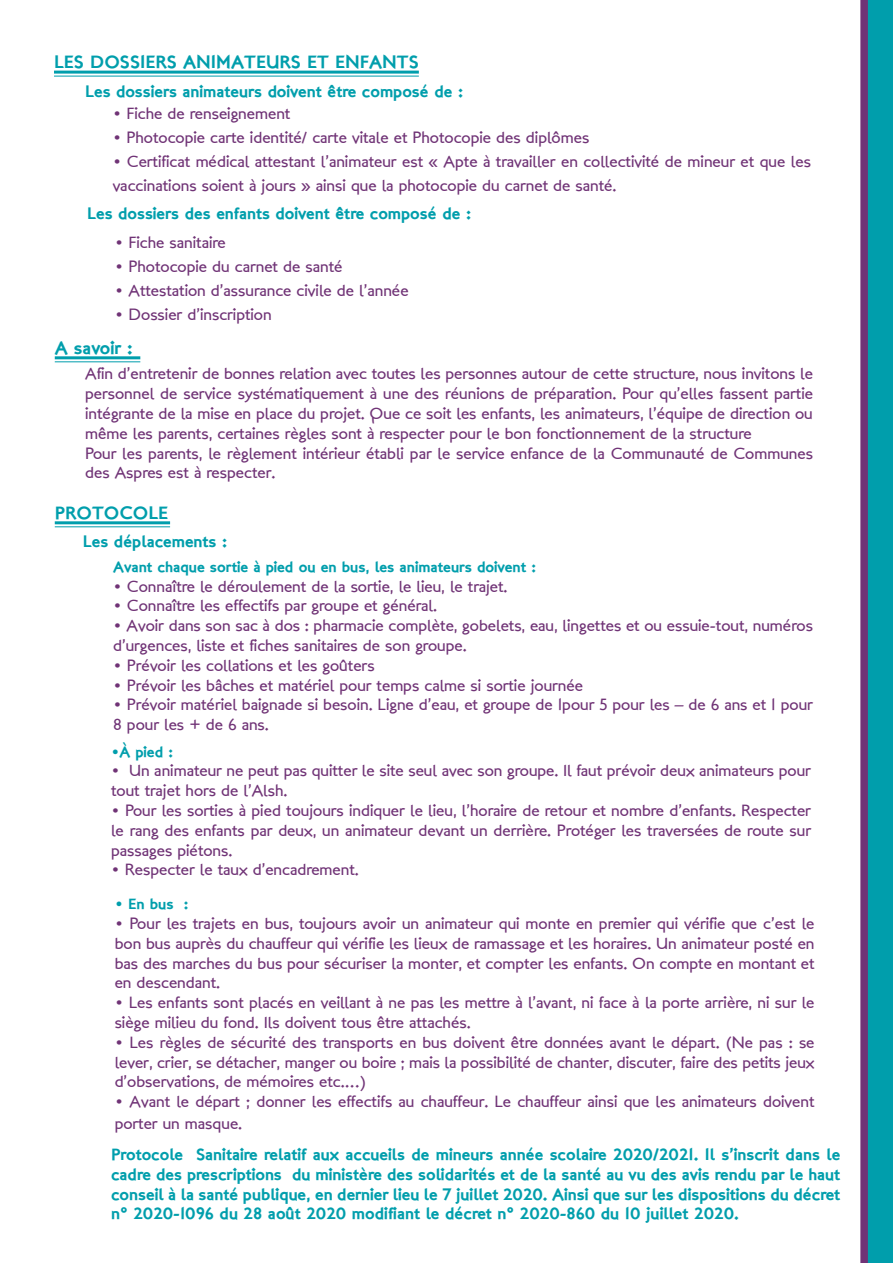
<style>
.page{position:relative;width:893px;height:1263px;background:#fff}
.page>*{position:absolute;margin:0;border:0;box-sizing:border-box;transform-origin:0 0}
.t1{font:18px "London Two";color:#009eac}
.t2{font:16.5px/19.8px "London Between";color:#703376}
.t3{font:16.5px/19.8px "London Two";color:#009eac;text-align:justify}
.t4{font:15px "London Two";color:#009eac}
</style>
<div class="page">
<svg style="left:860px;top:0;width:33px;height:1263px;background:#1c86a0"></svg>
<hr style="left:54px;top:71px;width:365px;height:3px;background:#009eac">
<hr style="left:54px;top:76px;width:365px;height:1px;background:#009eac">
<hr style="left:55px;top:521px;width:115px;height:3px;background:#009eac">
<hr style="left:55px;top:526px;width:115px;height:1px;background:#009eac">
<hr style="left:55px;top:356px;width:85px;height:3px;background:#009eac">
<hr style="left:55px;top:361px;width:85px;height:1px;background:#009eac">
<p class="t1" style="left:54px;top:50px;width:366px">LES DOSSIERS ANIMATEURS ET ENFANTS</p>
<p class="t3" style="left:85px;top:81px;width:380px">Les dossiers animateurs doivent être composé de :</p>
<p class="t2" style="left:113px;top:104px;width:179px">• Fiche de renseignement</p>
<p class="t2" style="left:113px;top:128px;width:478px">• Photocopie carte identité/ carte vitale et Photocopie des diplômes</p>
<p class="t2" style="left:113px;top:150px;width:700px;line-height:24px">• Certificat médical attestant l’animateur est « Apte à travailler en collectivité de mineur et que les vaccinations soient à jours » ainsi que la photocopie du carnet de santé.</p>
<p class="t3" style="left:87px;top:203px;width:385px">Les dossiers des enfants doivent être composé de :</p>
<p class="t2" style="left:115px;top:232px;width:113px">• Fiche sanitaire</p>
<p class="t2" style="left:115px;top:256px;width:229px">• Photocopie du carnet de santé</p>
<p class="t2" style="left:115px;top:280px;width:295px">• Attestation d’assurance civile de l’année</p>
<p class="t2" style="left:115px;top:304px;width:159px">• Dossier d’inscription</p>
<p class="t1" style="left:55px;top:336px;width:79px">A savoir :</p>
<p class="t2" style="left:85px;top:364px;width:729px">Afin d’entretenir de bonnes relation avec toutes les personnes autour de cette structure, nous invitons le personnel de service systématiquement à une des réunions de préparation. Pour qu’elles fassent partie intégrante de la mise en place du projet. Que ce soit les enfants, les animateurs, l’équipe de direction ou même les parents, certaines règles sont à respecter pour le bon fonctionnement de la structure<br>Pour les parents, le règlement intérieur établi par le service enfance de la Communauté de Communes des Aspres est à respecter.</p>
<p class="t1" style="left:55px;top:501px;width:113px">Protocole</p>
<p class="t3" style="left:83px;top:532px;width:146px">Les déplacements :</p>
<p class="t4" style="left:113px;top:557px;width:424px">Avant chaque sortie à pied ou en bus, les animateurs doivent :</p>
<p class="t2" style="left:113px;top:576px;width:396px">• Connaître le déroulement de la sortie, le lieu, le trajet.</p>
<p class="t2" style="left:113px;top:596px;width:325px">• Connaître les effectifs par groupe et général.</p>
<p class="t2" style="left:113px;top:616px;width:701px">• Avoir dans son sac à dos : pharmacie complète, gobelets, eau, lingettes et ou essuie-tout, numéros d’urgences, liste et fiches sanitaires de son groupe.</p>
<p class="t2" style="left:113px;top:655px;width:263px">• Prévoir les collations et les goûters</p>
<p class="t2" style="left:113px;top:675px;width:472px">• Prévoir les bâches et matériel pour temps calme si sortie journée</p>
<p class="t2" style="left:113px;top:695px;width:701px">• Prévoir matériel baignade si besoin. Ligne d’eau, et groupe de 1pour 5 pour les – de 6 ans et 1 pour<br>8 pour les + de 6 ans.</p>
<p class="t4" style="left:111px;top:742px;width:63px">•À pied :</p>
<p class="t2" style="left:111px;top:761px;width:701px">• Un animateur ne peut pas quitter le site seul avec son groupe. Il faut prévoir deux animateurs pour tout trajet hors de l’Alsh.</p>
<p class="t2" style="left:111px;top:801px;width:701px;text-align:justify">• Pour les sorties à pied toujours indiquer le lieu, l’horaire de retour et nombre d’enfants. Respecter le rang des enfants par deux, un animateur devant un derrière. Protéger les traversées de route sur passages piétons.</p>
<p class="t2" style="left:111px;top:860px;width:249px">• Respecter le taux d’encadrement.</p>
<p class="t4" style="left:115px;top:894px;width:75px">• En bus :</p>
<p class="t2" style="left:115px;top:914px;width:701px;text-align:justify">• Pour les trajets en bus, toujours avoir un animateur qui monte en premier qui vérifie que c’est le bon bus auprès du chauffeur qui vérifie les lieux de ramassage et les horaires. Un animateur posté en bas des marches du bus pour sécuriser la monter, et compter les enfants. On compte en montant et en descendant.</p>
<p class="t2" style="left:115px;top:993px;width:701px">• Les enfants sont placés en veillant à ne pas les mettre à l’avant, ni face à la porte arrière, ni sur le siège milieu du fond. Ils doivent tous être attachés.</p>
<p class="t2" style="left:115px;top:1032px;width:701px;text-align:justify">• Les règles de sécurité des transports en bus doivent être données avant le départ. (Ne pas : se lever, crier, se détacher, manger ou boire ; mais la possibilité de chanter, discuter, faire des petits jeux d’observations, de mémoires etc.…)</p>
<p class="t2" style="left:115px;top:1091px;width:701px;line-height:21.6px">• Avant le départ ; donner les effectifs au chauffeur. Le chauffeur ainsi que les animateurs doivent porter un masque.</p>
<p class="t3" style="left:111px;top:1144px;width:731px">Protocole Sanitaire relatif aux accueils de mineurs année scolaire 2020/2021. I l s’inscrit dans le cadre des prescriptions du ministère des solidarités et de la santé au vu des avis rendu par le haut conseil à la santé publique, en dernier lieu le 7 juillet 2020. Ainsi que sur les dispositions du décret n° 2020-1096 du 28 août 2020 modifiant le décret n° 2020-860 du 10 juillet 2020.</p>
</div>
